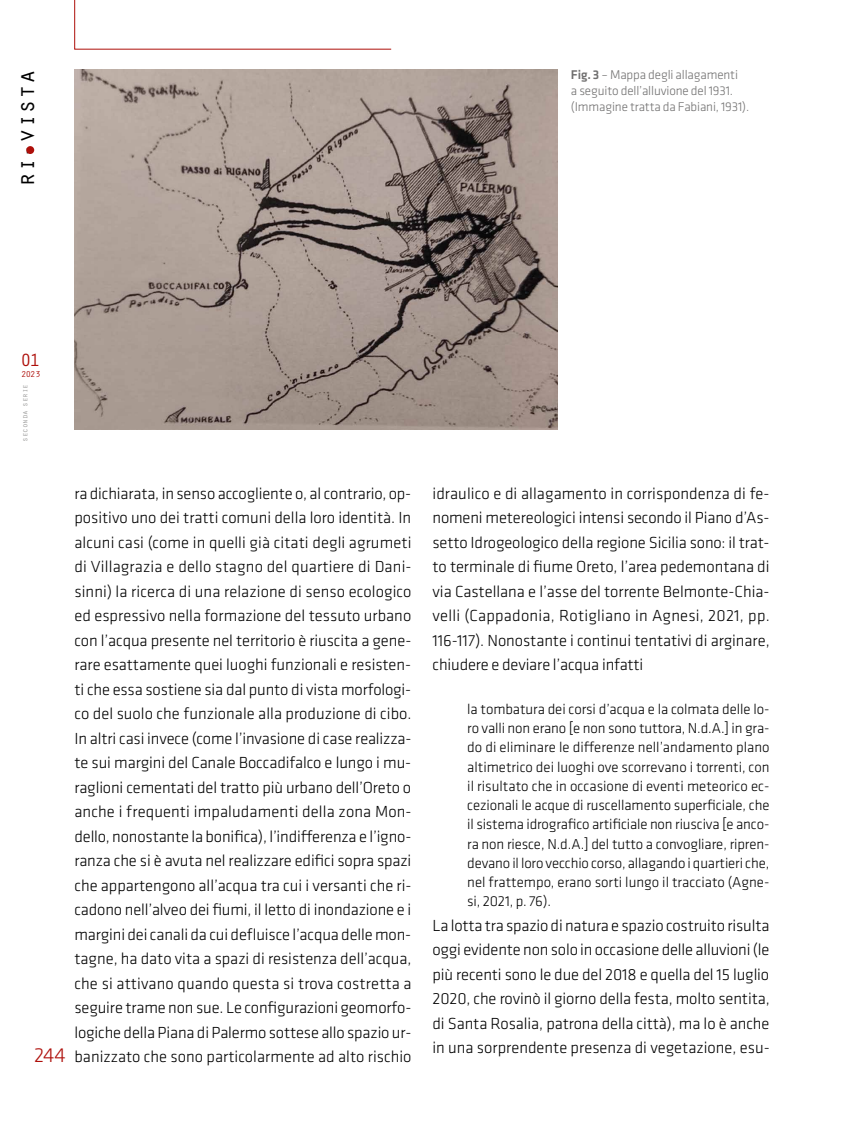
<style>
.page{position:relative;width:844px;height:1141px;background:#fff}
.page>*{position:absolute;margin:0;border:0;box-sizing:border-box;transform-origin:0 0}
.t1{font:24.5px "Orator Std";color:#000}
.t2{font:300 21px "Klavika";color:#ae0f0a}
.t3{font:18.38px "Orator Std";color:#ae0f0a}
.t4{font:300 16.62px/24.5px "Klavika";color:#000;text-align:justify}
.t5{font:300 14.88px/19.2px "Klavika";color:#000;text-align:justify}
.t6{font:300 13.12px/15.8px "Klavika";letter-spacing:-.01em;color:#706f6f}
.t7{font:8.75px "Orator Std";color:#ae0f0a}
.t8{font:7.88px "Orator Std";letter-spacing:-.025em;color:#9d9d9c}
.s1{font-weight:500}
</style>
<div class="page">
<svg style="left:74px;top:0;width:317px;height:50px"></svg>
<div style="left:26px;top:146px;width:8px;height:8px;background:#ae0f0a;border-radius:50%"></div>
<img style="left:74px;top:69px;width:483px;height:360px">
<h1 class="t1" style="left:9px;top:187px;width:119px;rotate:-90deg">ri-vista</h1>
<p class="t6" style="left:570px;top:67px;width:180px"><span class="s1">Fig. 3</span> – Mappa degli allagamenti<br>a seguito dell’alluvione del 1931. (Immagine tratta da Fabiani, 1931).</p>
<p class="t3" style="left:20px;top:347px;width:22px">01</p>
<p class="t7" style="left:21px;top:368px;width:21px">2023</p>
<p class="t8" style="left:19px;top:442px;width:59px;rotate:-90deg">seconda serie</p>
<p class="t2" style="left:34px;top:1044px;width:33px">244</p>
<p class="t4" style="left:74px;top:481px;width:338px">ra dichiarata, in senso accogliente o, al contrario, op&shy;positivo uno dei tratti comuni della loro identità. In alcuni casi (come in quelli già citati degli agrumeti di Villagrazia e dello stagno del quartiere di Dani&shy;sinni) la ricerca di una relazione di senso ecologico ed espressivo nella formazione del tessuto urbano con l’acqua presente nel territorio è riuscita a gene&shy;rare esattamente quei luoghi funzionali e resisten&shy;ti che essa sostiene sia dal punto di vista morfologi&shy;co del suolo che funzionale alla produzione di cibo.<br>In altri casi invece (come l’invasione di case realizza&shy;te sui margini del Canale Boccadifalco e lungo i mu&shy;raglioni cementati del tratto più urbano dell’Oreto o anche i frequenti impaludamenti della zona Mon&shy;dello, nonostante la bonifica), l’indifferenza e l’igno&shy;ranza che si è avuta nel realizzare edifici sopra spazi che appartengono all’acqua tra cui i versanti che ri&shy;cadono nell’alveo dei fiumi, il letto di inondazione e i margini dei canali da cui defluisce l’acqua delle mon&shy;tagne, ha dato vita a spazi di resistenza dell’acqua, che si attivano quando questa si trova costretta a seguire trame non sue. Le configurazioni geomorfo&shy;logiche della Piana di Palermo sottese allo spazio ur&shy;banizzato che sono particolarmente ad alto rischio</p>
<p class="t4" style="left:432px;top:481px;width:339px">idraulico e di allagamento in corrispondenza di fe&shy;nomeni metereologici intensi secondo il Piano d’As&shy;setto Idrogeologico della regione Sicilia sono: il trat&shy;to terminale di fiume Oreto, l’area pedemontana di via Castellana e l’asse del torrente Belmonte-Chia&shy;velli (Cappadonia, Rotigliano in Agnesi, 2021, pp.<br>116-117). Nonostante i continui tentativi di arginare, chiudere e deviare l’acqua infatti</p>
<p class="t5" style="left:467px;top:700px;width:304px">la tombatura dei corsi d’acqua e la colmata delle lo&shy;ro valli non erano [e non sono tuttora, N.d.A.] in gra&shy;do di eliminare le differenze nell’andamento plano altimetrico dei luoghi ove scorrevano i torrenti, con il risultato che in occasione di eventi meteorico ec&shy;cezionali le acque di ruscellamento superficiale, che il sistema idrografico artificiale non riusciva [e anco&shy;ra non riesce, N.d.A.] del tutto a convogliare, ripren&shy;devano il loro vecchio corso, allagando i quartieri che, nel frattempo, erano sorti lungo il tracciato (Agne&shy;si, 2021, p. 76).</p>
<p class="t4" style="left:432px;top:913px;width:339px">La lotta tra spazio di natura e spazio costruito risulta oggi evidente non solo in occasione delle alluvioni (le più recenti sono le due del 2018 e quella del 15 luglio 2020, che rovinò il giorno della festa, molto sentita, di Santa Rosalia, patrona della città), ma lo è anche in una sorprendente presenza di vegetazione, esu-</p>
</div>
